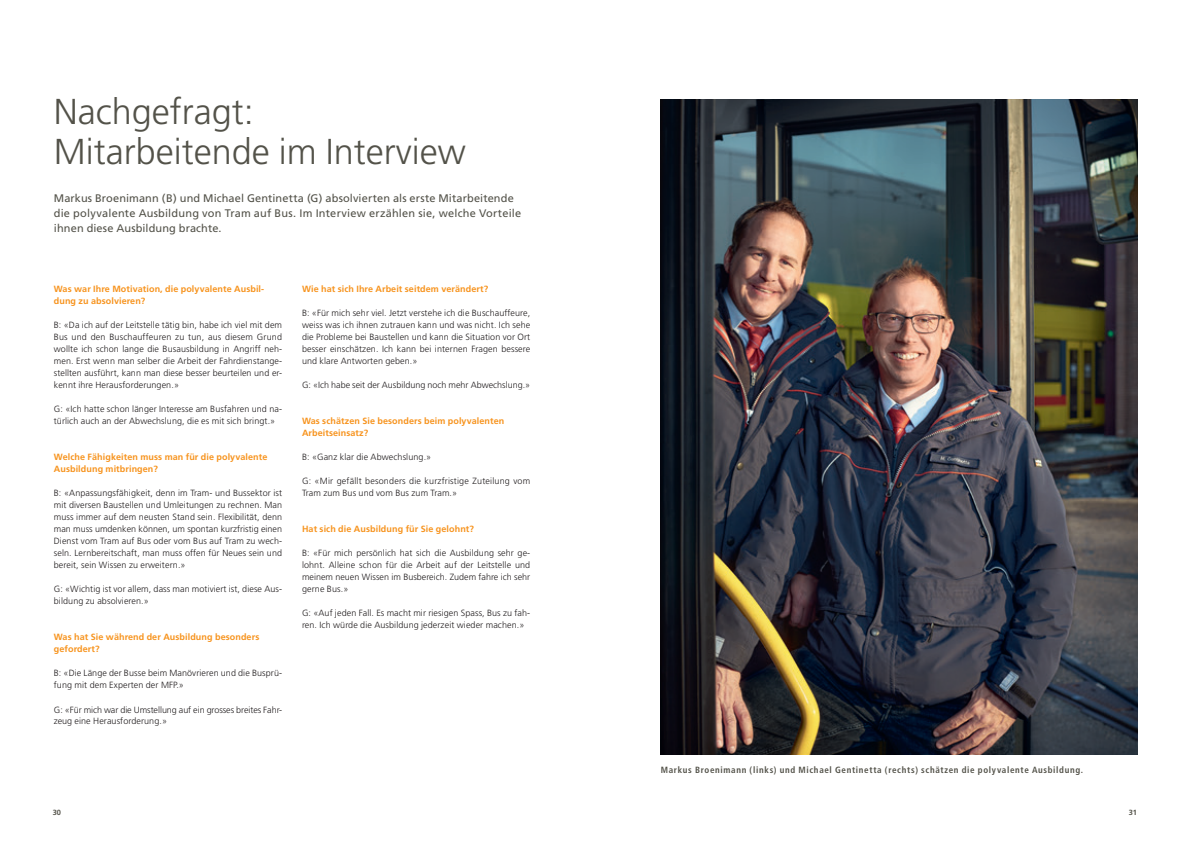
<style>
.page{position:relative;width:1191px;height:842px;background:#fff}
.page>*{position:absolute;margin:0;border:0;box-sizing:border-box;transform-origin:0 0}
.t1{font:300 36px/40px "Frutiger LT Std";color:#535249}
.t2{font:11px/15px "Frutiger LT Std";letter-spacing:.015em;color:#535249}
.t3{font:300 9px/12px "Frutiger LT Std";letter-spacing:.01em;color:#231f20}
.t4{font:700 9px/12px "Frutiger LT Std";letter-spacing:.01em;color:#f7931d}
.t5{font:700 condensed 9px "Frutiger LT Std";letter-spacing:.075em;color:#535249}
.t6{font:700 7.5px "Frutiger LT Std";color:#535249}
</style>
<div class="page">
<img style="left:660px;top:99px;width:477px;height:655px">
<h1 class="t1" style="left:54px;top:93px;width:413px">Nachgefragt:<br>Mitarbeitende im Interview</h1>
<p class="t2" style="left:54px;top:190px;width:469px">Markus Broenimann (B) und Michael Gentinetta (G) absolvierten als erste Mitarbeitende die polyvalente Ausbildung von Tram auf Bus. Im Interview erzählen sie, welche Vorteile ihnen diese Ausbildung brachte.</p>
<p class="t4" style="left:54px;top:283px;width:212px">Was war Ihre Motivation, die polyvalente Ausbil&shy;dung zu absolvieren?</p>
<p class="t3" style="left:54px;top:319px;width:230px;text-align:justify">B: «Da ich auf der Leitstelle tätig bin, habe ich viel mit dem Bus und den Buschauffeuren zu tun, aus diesem Grund wollte ich schon lange die Busausbildung in Angriff neh&shy;men. Erst wenn man selber die Arbeit der Fahrdienstange&shy;stellten ausführt, kann man diese besser beurteilen und er&shy;kennt ihre Herausforderungen.»</p>
<p class="t3" style="left:54px;top:403px;width:230px">G: «Ich hatte schon länger Interesse am Busfahren und na&shy;türlich auch an der Abwechslung, die es mit sich bringt.»</p>
<p class="t4" style="left:54px;top:451px;width:215px">Welche Fähigkeiten muss man für die polyvalente<br>Ausbildung mitbringen?</p>
<p class="t3" style="left:54px;top:487px;width:230px;text-align:justify">B: «Anpassungsfähigkeit, denn im Tram- und Bussektor ist mit diversen Baustellen und Umleitungen zu rechnen. Man muss immer auf dem neusten Stand sein. Flexibilität, denn man muss umdenken können, um spontan kurzfristig einen Dienst vom Tram auf Bus oder vom Bus auf Tram zu wech&shy;seln. Lernbereitschaft, man muss offen für Neues sein und bereit, sein Wissen zu erweitern.»</p>
<p class="t3" style="left:54px;top:583px;width:230px">G: «Wichtig ist vor allem, dass man motiviert ist, diese Aus&shy;bildung zu absolvieren.»</p>
<p class="t4" style="left:54px;top:631px;width:207px">Was hat Sie während der Ausbildung besonders gefordert?</p>
<p class="t3" style="left:54px;top:667px;width:229px">B: «Die Länge der Busse beim Manövrieren und die Busprü&shy;fung mit dem Experten der MFP.»</p>
<p class="t3" style="left:54px;top:703px;width:229px">G: «Für mich war die Umstellung auf ein grosses breites Fahr&shy;zeug eine Herausforderung.»</p>
<p class="t4" style="left:302px;top:283px;width:188px">Wie hat sich Ihre Arbeit seitdem verändert?</p>
<p class="t3" style="left:302px;top:307px;width:230px;text-align:justify">B: «Für mich sehr viel. Jetzt verstehe ich die Buschauffeure, weiss was ich ihnen zutrauen kann und was nicht. Ich sehe die Probleme bei Baustellen und kann die Situation vor Ort besser einschätzen. Ich kann bei internen Fragen bessere und klare Antworten geben.»</p>
<p class="t3" style="left:302px;top:379px;width:230px">G: «Ich habe seit der Ausbildung noch mehr Abwechslung.»</p>
<p class="t4" style="left:302px;top:415px;width:204px">Was schätzen Sie besonders beim polyvalenten<br>Arbeitseinsatz?</p>
<p class="t3" style="left:302px;top:451px;width:131px">B: «Ganz klar die Abwechslung.»</p>
<p class="t3" style="left:302px;top:475px;width:230px">G: «Mir gefällt besonders die kurzfristige Zuteilung vom<br>Tram zum Bus und vom Bus zum Tram.»</p>
<p class="t4" style="left:302px;top:523px;width:174px">Hat sich die Ausbildung für Sie gelohnt?</p>
<p class="t3" style="left:302px;top:547px;width:230px;text-align:justify">B: «Für mich persönlich hat sich die Ausbildung sehr ge&shy;lohnt. Alleine schon für die Arbeit auf der Leitstelle und meinem neuen Wissen im Busbereich. Zudem fahre ich sehr gerne Bus.»</p>
<p class="t3" style="left:302px;top:607px;width:230px">G: «Auf jeden Fall. Es macht mir riesigen Spass, Bus zu fah&shy;ren. Ich würde die Ausbildung jederzeit wieder machen.»</p>
<p class="t5" style="left:660px;top:764px;width:424px">Markus Broenimann (links) und Michael Gentinetta (rechts) schätzen die polyvalente Ausbildung.</p>
<p class="t6" style="left:53px;top:807px;width:10px">30</p>
<p class="t6" style="left:1128px;top:807px;width:10px">31</p>
</div>
